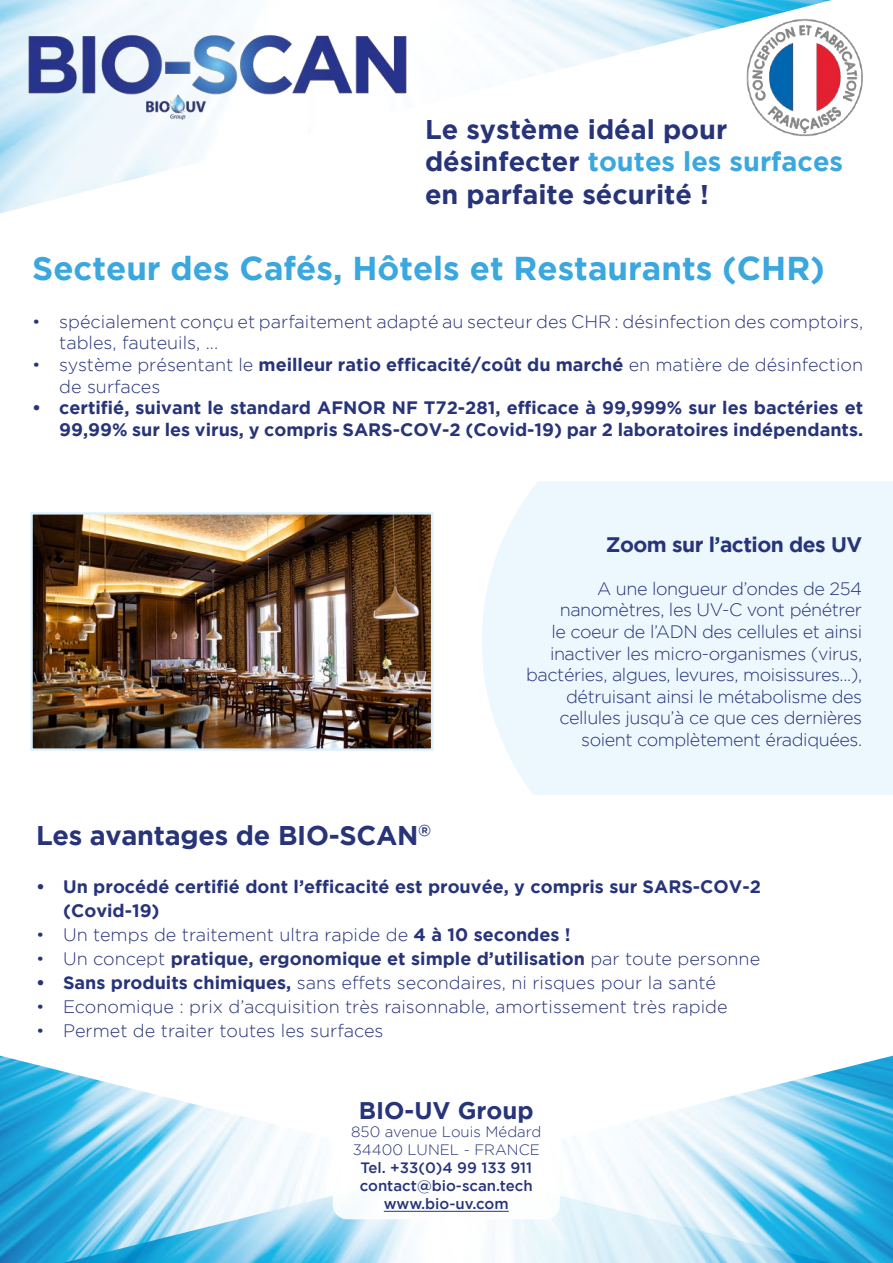
<style>
.page{position:relative;width:893px;height:1263px;background:#fff}
.page>*{position:absolute;margin:0;border:0;box-sizing:border-box;transform-origin:0 0}
.t1{font:700 33px "Gotham";color:#3aa7df}
.t2{font:700 27px/32.4px "Gotham";color:#273479}
.t3{font:700 24px "Gotham";color:#273479}
.t4{font:700 21px "Gotham";letter-spacing:-.025em;color:#273479}
.t5{font:300 18px/21.6px "Gotham";letter-spacing:-.01em;color:#273479}
.t6{font:700 18px/24px "Gotham";color:#273479}
.t7{font:500 15px/18px "Gotham";color:#273479;text-align:center}
.t8{font:300 15px/18px "Gotham";color:#273479}
.s1{color:#3aa7df}
.s2{font-weight:700}
.s3{font-weight:300}
</style>
<div class="page">
<div style="left:482px;top:481px;width:410px;height:314px;background:#edf7fe"></div>
<img style="left:0;top:1056px;width:63px;height:207px">
<img style="left:63px;top:1056px;width:829px;height:207px">
<img style="left:0;top:0;width:831px;height:213px">
<div style="left:333px;top:1092px;width:227px;height:127px;background:#fff;border-radius:15px"></div>
<hr style="left:384px;top:1211px;width:124px;height:1px;background:#273479">
<img style="left:6px;top:21px;width:419px;height:99px">
<img style="left:33px;top:515px;width:397px;height:233px">
<div style="left:30px;top:512px;width:403px;height:239px;border:2px solid #dbf0fd"></div>
<img style="left:711px;top:16px;width:152px;height:122px">
<h2 class="t2" style="left:425px;top:112px;width:419px">Le système idéal pour désinfecter <span class="s1">toutes les surfaces </span>en parfaite sécurité !</h2>
<h1 class="t1" style="left:32px;top:249px;width:794px">Secteur des Cafés, Hôtels et Restaurants (CHR)</h1>
<p class="t5" style="left:59px;top:310px;width:805px;text-indent:-27px">• spécialement conçu et parfaitement adapté au secteur des CHR : désinfection des comptoirs, tables, fauteuils, ...</p>
<p class="t5" style="left:59px;top:354px;width:805px;text-indent:-27px">• système présentant le <span class="s2">meilleur ratio efficacité/coût du marché</span> en matière de désinfection de surfaces</p>
<p class="t6" style="left:32px;top:397px;width:832px;line-height:21.6px;text-align:right">• certifié, suivant le standard AFNOR NF T72-281, efficace à 99,999% sur les bactéries et<br>99,99% sur les virus, y compris SARS-COV-2 (Covid-19) par 2 laboratoires indépendants.</p>
<p class="t4" style="left:605px;top:532px;width:258px">Zoom sur l’action des UV</p>
<p class="t5" style="left:526px;top:577px;width:337px;text-align:right">A une longueur d’ondes de 254 nanomètres, les UV-C vont pénétrer<br>le coeur de l’ADN des cellules et ainsi inactiver les micro-organismes (virus, bactéries, algues, levures, moisissures...), détruisant ainsi le métabolisme des cellules jusqu’à ce que ces dernières soient complètement éradiquées.</p>
<h2 class="t2" style="left:36px;top:819px;width:397px">Les avantages de BIO-SCAN<sup>®</sup></h2>
<p class="t6" style="left:63px;top:874px;width:699px;text-indent:-27px">• Un procédé certifié dont l’efficacité est prouvée, y compris sur SARS-COV-2 (Covid-19)</p>
<p class="t5" style="left:36px;top:924px;width:536px">• Un temps de traitement ultra rapide de <span class="s2">4 à 10 secondes !</span></p>
<p class="t6" style="left:36px;top:946px;width:725px"><span class="s3">• Un concept</span> pratique, ergonomique et simple d’utilisation <span class="s3">par toute personne</span></p>
<p class="t5" style="left:36px;top:972px;width:681px"><span class="s2">• Sans produits chimiques,</span> sans effets secondaires, ni risques pour la santé</p>
<p class="t5" style="left:36px;top:996px;width:693px">• Economique : prix d’acquisition très raisonnable, amortissement très rapide</p>
<p class="t5" style="left:36px;top:1020px;width:349px">• Permet de traiter toutes les surfaces</p>
<h3 class="t3" style="left:359px;top:1097px;width:176px">BIO-UV Group</h3>
<p class="t8" style="left:351px;top:1123px;width:192px">850 avenue Louis Médard<br>34400 LUNEL - FRANCE</p>
<p class="t7" style="left:360px;top:1159px;width:174px">Tel. +33(0)4 99 133 911 contact@bio-scan.tech www.bio-uv.com</p>
</div>
